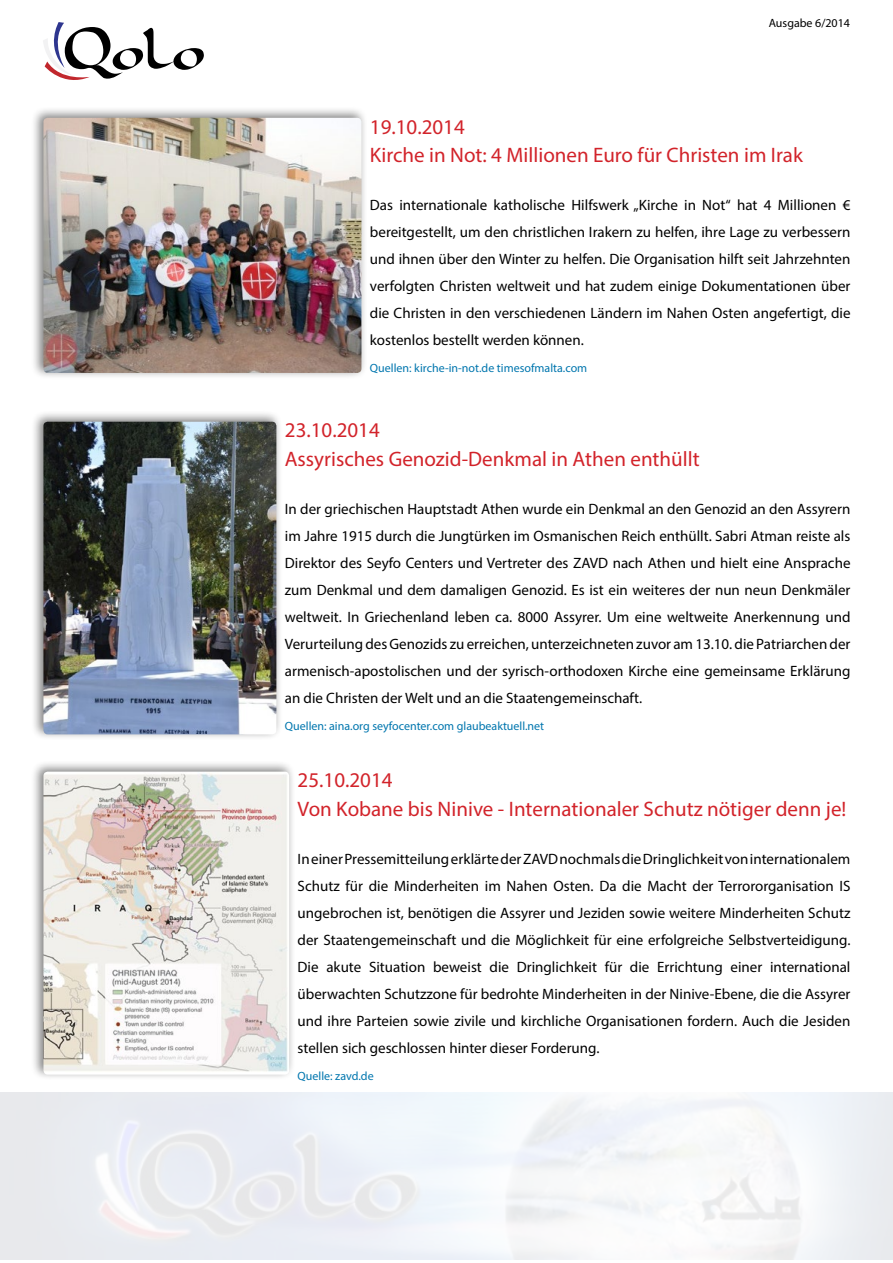
<style>
.page{position:relative;width:893px;height:1263px;background:#fff}
.page>*{position:absolute;margin:0;border:0;box-sizing:border-box;transform-origin:0 0}
.t1{font:70.05px "Dorovar FLF Carolus";color:#000}
.t2{font:21px/28.2px "Myriad Pro";color:#d2232a}
.t3{font:15px/27px "Myriad Pro";color:#000;text-align:justify}
.t4{font:12px "Myriad Pro";color:#0076ae}
.t5{font:12px "Myriad Pro";color:#000}
</style>
<div class="page">
<svg style="left:43px;top:22px;width:46px;height:58px"></svg>
<div style="left:31px;top:106px;width:336px;height:274px;background:#000;opacity:.5"></div>
<img style="left:43px;top:118px;width:318px;height:255px">
<div style="left:31px;top:410px;width:251px;height:330px;background:#000;opacity:.5"></div>
<img style="left:43px;top:422px;width:233px;height:312px">
<div style="left:31px;top:760px;width:264px;height:321px;background:#000;opacity:.5"></div>
<img style="left:43px;top:772px;width:246px;height:302px">
<h1 class="t1" style="left:65px;top:13px;width:143px">Qolo</h1>
<p class="t5" style="left:769px;top:15px;width:83px">Ausgabe 6/2014</p>
<h2 class="t2" style="left:370px;top:112px;width:434px">19.10.2014<br>Kirche in Not: 4 Millionen Euro für Christen im Irak</h2>
<p class="t3" style="left:370px;top:191px;width:482px">Das internationale katholische Hilfswerk „Kirche in Not“ hat 4 Millionen € bereitgestellt, um den christlichen Irakern zu helfen, ihre Lage zu verbessern und ihnen über den Winter zu helfen. Die Organisation hilft seit Jahrzehnten verfolgten Christen weltweit und hat zudem einige Dokumentationen über die Christen in den verschiedenen Ländern im Nahen Osten angefertigt, die kostenlos bestellt werden können.</p>
<p class="t4" style="left:370px;top:360px;width:219px">Quellen: kirche-in-not.de timesofmalta.com</p>
<h2 class="t2" style="left:285px;top:416px;width:416px">23.10.2014<br>Assyrisches Genozid-Denkmal in Athen enthüllt</h2>
<p class="t3" style="left:285px;top:495px;width:567px">In der griechischen Hauptstadt Athen wurde ein Denkmal an den Genozid an den Assyrern im Jahre 1915 durch die Jungtürken im Osmanischen Reich enthüllt. Sabri Atman reiste als Direktor des Seyfo Centers und Vertreter des ZAVD nach Athen und hielt eine Ansprache zum Denkmal und dem damaligen Genozid. Es ist ein weiteres der nun neun Denkmäler weltweit. In Griechenland leben ca. 8000 Assyrer. Um eine weltweite Anerkennung und Verurteilung des Genozids zu erreichen, unterzeichneten zuvor am 13.10. die Patriarchen der armenisch-apostolischen und der syrisch-orthodoxen Kirche eine gemeinsame Erklärung an die Christen der Welt und an die Staatengemeinschaft.</p>
<p class="t4" style="left:285px;top:718px;width:261px">Quellen: aina.org seyfocenter.com glaubeaktuell.net</p>
<h2 class="t2" style="left:298px;top:766px;width:550px">25.10.2014<br>Von Kobane bis Ninive - Internationaler Schutz nötiger denn je!</h2>
<p class="t3" style="left:298px;top:845px;width:554px">In einer Pressemitteilung erklärte der ZAVD nochmals die Dringlichkeit von internationalem Schutz für die Minderheiten im Nahen Osten. Da die Macht der Terrororganisation IS ungebrochen ist, benötigen die Assyrer und Jeziden sowie weitere Minderheiten Schutz der Staatengemeinschaft und die Möglichkeit für eine erfolgreiche Selbstverteidigung.<br>Die akute Situation beweist die Dringlichkeit für die Errichtung einer international überwachten Schutzzone für bedrohte Minderheiten in der Ninive-Ebene, die die Assyrer und ihre Parteien sowie zivile und kirchliche Organisationen fordern. Auch die Jesiden stellen sich geschlossen hinter dieser Forderung.</p>
<p class="t4" style="left:298px;top:1068px;width:78px">Quelle: zavd.de</p>
</div>
